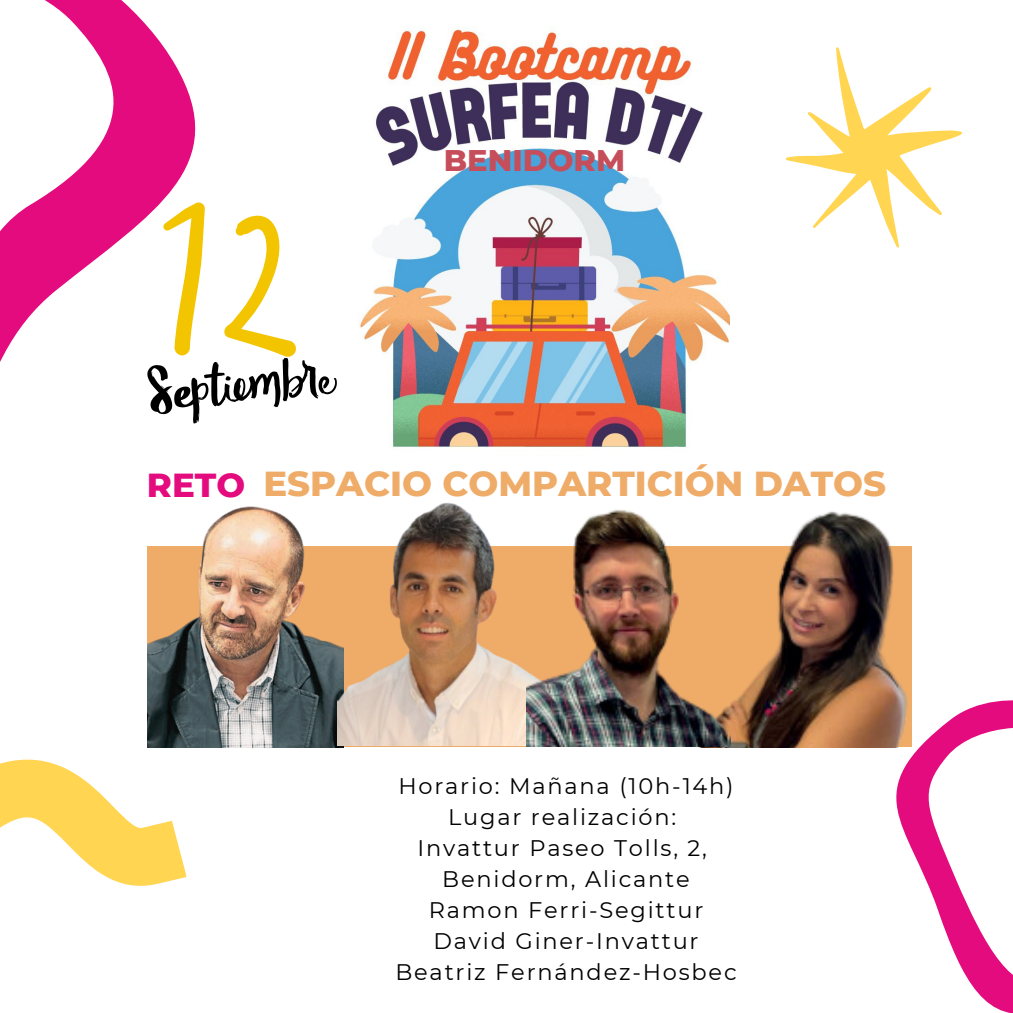
<style>
.page{position:relative;width:1013px;height:1013px;background:#fff}
.page>*{position:absolute;margin:0;border:0;box-sizing:border-box;transform-origin:0 0}
.t1{font:800 35.38px "Montserrat";color:#efac69}
.t2{font:800 34px "Montserrat";color:#e30b7d}
.t3{font:800 30.5px "Montserrat";color:#c64e5b}
.t4{font:22.5px "Montserrat";letter-spacing:.08em;color:#000}
</style>
<div class="page">
<svg style="left:786px;top:47px;width:176px;height:201px"></svg>
<svg style="left:0;top:0;width:196px;height:362px"></svg>
<svg style="left:838px;top:647px;width:174px;height:365px"></svg>
<svg style="left:0;top:705px;width:187px;height:181px"></svg>
<svg style="left:147px;top:202px;width:190px;height:222px"></svg>
<img style="left:358px;top:28px;width:372px;height:419px">
<img style="left:678px;top:511px;width:233px;height:236px">
<img style="left:148px;top:506px;width:196px;height:241px">
<img style="left:337px;top:502px;width:189px;height:243px">
<img style="left:526px;top:510px;width:204px;height:236px">
<p class="t3" style="left:444px;top:141px;width:183px">BENIDORM</p>
<p class="t2" style="left:147px;top:464px;width:100px">RETO</p>
<p class="t1" style="left:263px;top:462px;width:624px">ESPACIO COMPARTICIÓN DATOS</p>
<p class="t4" style="left:398px;top:772px;width:337px">Horario: Mañana (10h-14h)</p>
<p class="t4" style="left:448px;top:803px;width:230px">Lugar realización:</p>
<p class="t4" style="left:417px;top:833px;width:291px">Invattur Paseo Tolls, 2,</p>
<p class="t4" style="left:442px;top:864px;width:249px">Benidorm, Alicante</p>
<p class="t4" style="left:428px;top:895px;width:276px">Ramon Ferri-Segittur</p>
<p class="t4" style="left:433px;top:926px;width:267px">David Giner-Invattur</p>
<p class="t4" style="left:395px;top:957px;width:343px">Beatriz Fernández-Hosbec</p>
</div>
